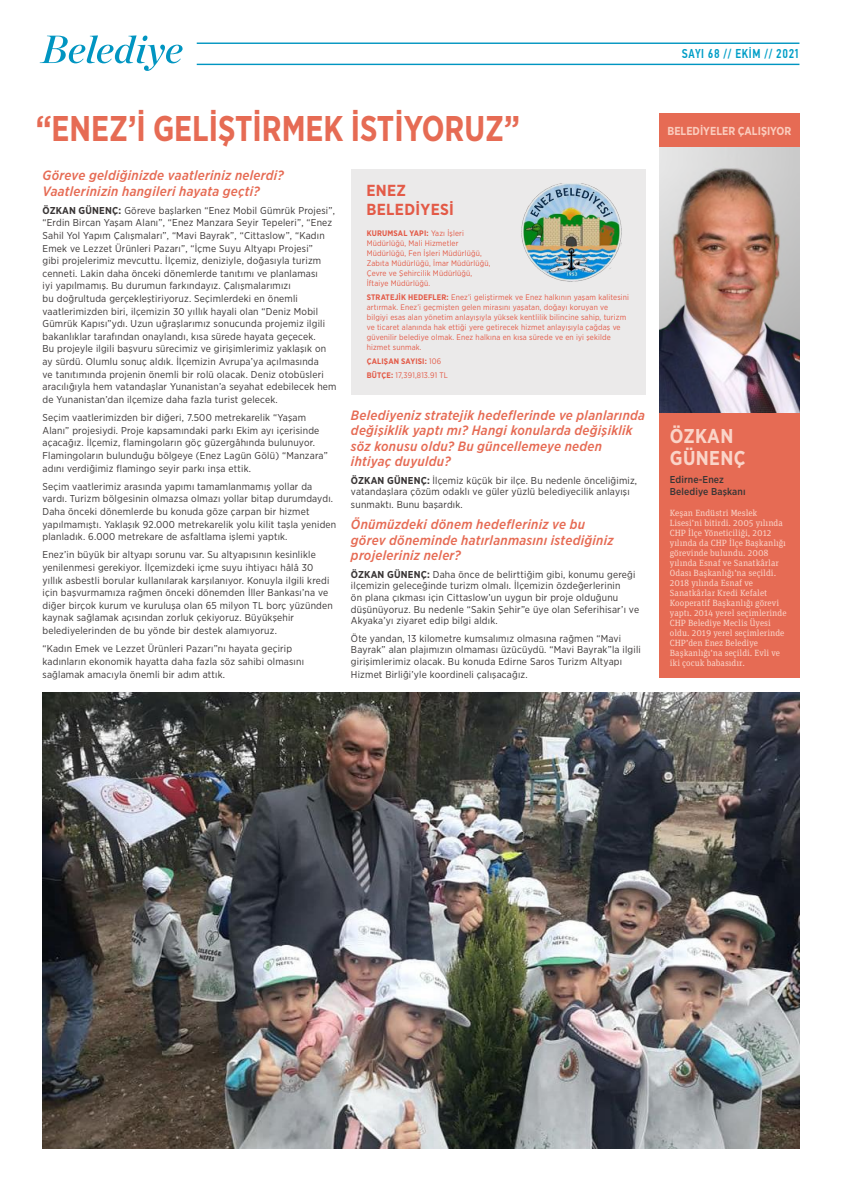
<style>
.page{position:relative;width:842px;height:1191px;background:#fff}
.page>*{position:absolute;margin:0;border:0;box-sizing:border-box;transform-origin:0 0}
.t1{font:700 35.7px "Gotham Narrow";color:#e66b54;scale:.89 1}
.t2{font:700 20px/22px "Gotham Narrow";letter-spacing:.02em;color:#fad4c8;scale:.95 1}
.t3{font:700 16px/19px "Gotham Narrow";letter-spacing:.02em;color:#e35a47}
.t4{font:italic 500 13.5px/15.5px "Gotham Narrow";letter-spacing:.02em;color:#e66b54}
.t5{font:500 12.8px "PF Din Text Cond Pro";letter-spacing:.05em;color:#009ec7;scale:.93 1}
.t6{font:700 11.6px "Gotham Narrow";color:#faccbd;scale:.95 1}
.t7{font:10px/12.6px "Gotham Narrow";letter-spacing:.02em;color:#393535}
.t8{font:500 10px/12px "Gotham Narrow";letter-spacing:.01em;color:#393535}
.t9{font:9px/10px "Unit Slab Pro";color:#fad4c8}
.t10{font:8px/10px "Gotham Narrow";letter-spacing:.02em;color:#e35a47}
.t11{font:700 8px/14.3px "Gotham Narrow";letter-spacing:.02em;color:#e35a47}
.s1{font-weight:700}
.s2{font-weight:400}
</style>
<div class="page">
<svg style="left:40px;top:35px;width:143px;height:36px"></svg>
<div style="left:351px;top:169px;width:294px;height:225px;background:#ebeaea"></div>
<div style="left:659px;top:113px;width:140px;height:34px;background:#e66b54"></div>
<img style="left:659px;top:147px;width:140px;height:266px">
<img style="left:521px;top:183px;width:101px;height:99px">
<div style="left:659px;top:413px;width:140px;height:265px;background:#e66b54"></div>
<hr style="left:197px;top:64px;width:602px;height:1px;background:#0095c1">
<hr style="left:197px;top:43px;width:602px;height:1px;background:#0095c1">
<img style="left:43px;top:692px;width:756px;height:456px">
<h1 class="t1" style="left:36px;top:105px;width:546px">“ENEZ’İ GELİŞTİRMEK İSTİYORUZ”</h1>
<h3 class="t4" style="left:43px;top:167px;width:243px;line-height:15.8px">Göreve geldiğinizde vaatleriniz nelerdi?<br>Vaatlerinizin hangileri hayata geçti?</h3>
<p class="t7" style="left:43px;top:204px;width:296px"><span class="s1">ÖZKAN GÜNENÇ:</span> Göreve başlarken “Enez Mobil Gümrük Projesi”, “Erdin Bircan Yaşam Alanı”, “Enez Manzara Seyir Tepeleri”, “Enez Sahil Yol Yapım Çalışmaları”, “Mavi Bayrak”, “Cittaslow”, “Kadın Emek ve Lezzet Ürünleri Pazarı”, “İçme Suyu Altyapı Projesi”<br>gibi projelerimiz mevcuttu. İlçemiz, deniziyle, doğasıyla turizm cenneti. Lakin daha önceki dönemlerde tanıtımı ve planlaması<br>iyi yapılmamış. Bu durumun farkındayız. Çalışmalarımızı<br>bu doğrultuda gerçekleştiriyoruz. Seçimlerdeki en önemli vaatlerimizden biri, ilçemizin 30 yıllık hayali olan “Deniz Mobil Gümrük Kapısı”ydı. Uzun uğraşlarımız sonucunda projemiz ilgili bakanlıklar tarafından onaylandı, kısa sürede hayata geçecek.<br>Bu projeyle ilgili başvuru sürecimiz ve girişimlerimiz yaklaşık on ay sürdü. Olumlu sonuç aldık. İlçemizin Avrupa’ya açılmasında<br>ve tanıtımında projenin önemli bir rolü olacak. Deniz otobüsleri aracılığıyla hem vatandaşlar Yunanistan’a seyahat edebilecek hem de Yunanistan’dan ilçemize daha fazla turist gelecek.</p>
<p class="t7" style="left:43px;top:411px;width:287px">Seçim vaatlerimizden bir diğeri, 7.500 metrekarelik “Yaşam Alanı” projesiydi. Proje kapsamındaki parkı Ekim ayı içerisinde açacağız. İlçemiz, flamingoların göç güzergâhında bulunuyor.<br>Flamingoların bulunduğu bölgeye (Enez Lagün Gölü) “Manzara” adını verdiğimiz flamingo seyir parkı inşa ettik.</p>
<p class="t7" style="left:43px;top:480px;width:295px">Seçim vaatlerimiz arasında yapımı tamamlanmamış yollar da vardı. Turizm bölgesinin olmazsa olmazı yollar bitap durumdaydı.<br>Daha önceki dönemlerde bu konuda göze çarpan bir hizmet yapılmamıştı. Yaklaşık 92.000 metrekarelik yolu kilit taşla yeniden planladık. 6.000 metrekare de asfaltlama işlemi yaptık.</p>
<p class="t7" style="left:43px;top:548px;width:292px">Enez’in büyük bir altyapı sorunu var. Su altyapısının kesinlikle yenilenmesi gerekiyor. İlçemizdeki içme suyu ihtiyacı hâlâ 30 yıllık asbestli borular kullanılarak karşılanıyor. Konuyla ilgili kredi için başvurmamıza rağmen önceki dönemden İller Bankası’na ve diğer birçok kurum ve kuruluşa olan 65 milyon TL borç yüzünden kaynak sağlamak açısından zorluk çekiyoruz. Büyükşehir belediyelerinden de bu yönde bir destek alamıyoruz.</p>
<p class="t7" style="left:43px;top:642px;width:263px">“Kadın Emek ve Lezzet Ürünleri Pazarı”nı hayata geçirip kadınların ekonomik hayatta daha fazla söz sahibi olmasını sağlamak amacıyla önemli bir adım attık.</p>
<h3 class="t3" style="left:366px;top:181px;width:89px">ENEZ<br>BELEDİYESİ</h3>
<p class="t10" style="left:367px;top:228px;width:125px"><span class="s1">KURUMSAL YAPI:</span> Yazı İşleri<br>Müdürlüğü, Mali Hizmetler<br>Müdürlüğü, Fen İşleri Müdürlüğü,<br>Zabıta Müdürlüğü, İmar Müdürlüğü,<br>Çevre ve Şehircilik Müdürlüğü,<br>İftaiye Müdürlüğü.</p>
<p class="t10" style="left:367px;top:292px;width:264px"><span class="s1">STRATEJİK HEDEFLER:</span> Enez’i geliştirmek ve Enez halkının yaşam kalitesini artırmak. Enez’i geçmişten gelen mirasını yaşatan, doğayı koruyan ve bilgiyi esas alan yönetim anlayışıyla yüksek kentlilik bilincine sahip, turizm ve ticaret alanında hak ettiği yere getirecek hizmet anlayışıyla çağdaş ve güvenilir belediye olmak. Enez halkına en kısa sürede ve en iyi şekilde hizmet sunmak.</p>
<p class="t11" style="left:367px;top:354px;width:83px">ÇALIŞAN SAYISI: <span class="s2">106<br></span>BÜTÇE: <span class="s2">17,391,813.91 TL</span></p>
<h3 class="t4" style="left:351px;top:407px;width:296px">Belediyeniz stratejik hedeflerinde ve planlarında değişiklik yaptı mı? Hangi konularda değişiklik söz konusu oldu? Bu güncellemeye neden ihtiyaç duyuldu?</h3>
<p class="t7" style="left:351px;top:474px;width:288px;line-height:11.7px"><span class="s1">ÖZKAN GÜNENÇ:</span> İlçemiz küçük bir ilçe. Bu nedenle önceliğimiz, vatandaşlara çözüm odaklı ve güler yüzlü belediyecilik anlayışı</p>
<p class="t7" style="left:351px;top:498px;width:113px">sunmaktı. Bunu başardık.</p>
<h3 class="t4" style="left:351px;top:516px;width:264px">Önümüzdeki dönem hedefleriniz ve bu görev döneminde hatırlanmasını istediğiniz projeleriniz neler?</h3>
<p class="t7" style="left:351px;top:568px;width:290px;line-height:11.7px"><span class="s1">ÖZKAN GÜNENÇ:</span> Daha önce de belirttiğim gibi, konumu gereği ilçemizin geleceğinde turizm olmalı. İlçemizin özdeğerlerinin<br>ön plana çıkması için Cittaslow’un uygun bir proje olduğunu düşünüyoruz. Bu nedenle “Sakin Şehir”e üye olan Seferihisar’ı ve Akyaka’yı ziyaret edip bilgi aldık.</p>
<p class="t7" style="left:351px;top:632px;width:291px;line-height:11.7px">Öte yandan, 13 kilometre kumsalımız olmasına rağmen “Mavi<br>Bayrak” alan plajımızın olmaması üzücüydü. “Mavi Bayrak”la ilgili girişimlerimiz olacak. Bu konuda Edirne Saros Turizm Altyapı</p>
<p class="t7" style="left:351px;top:668px;width:178px">Hizmet Birliği’yle koordineli çalışacağız.</p>
<p class="t5" style="left:682px;top:46px;width:128px">SAYI 68 // EKİM // 2021</p>
<p class="t6" style="left:667px;top:123px;width:132px">BELEDİYELER ÇALIŞIYOR</p>
<h2 class="t2" style="left:670px;top:425px;width:81px">ÖZKAN<br>GÜNENÇ</h2>
<p class="t8" style="left:670px;top:473px;width:77px">Edirne-Enez<br>Belediye Başkanı</p>
<p class="t9" style="left:670px;top:507px;width:118px">Keşan Endüstri Meslek<br>Lisesi’ni bitirdi. 2005 yılında<br>CHP İlçe Yöneticiliği, 2012 yılında da CHP İlçe Başkanlığı görevinde bulundu. 2008 yılında Esnaf ve Sanatkârlar<br>Odası Başkanlığı’na seçildi.<br>2018 yılında Esnaf ve<br>Sanatkârlar Kredi Kefalet<br>Kooperatif Başkanlığı görevi yaptı. 2014 yerel seçimlerinde<br>CHP Belediye Meclis Üyesi oldu. 2019 yerel seçimlerinde<br>CHP’den Enez Belediye<br>Başkanlığı’na seçildi. Evli ve iki çocuk babasıdır.</p>
</div>
